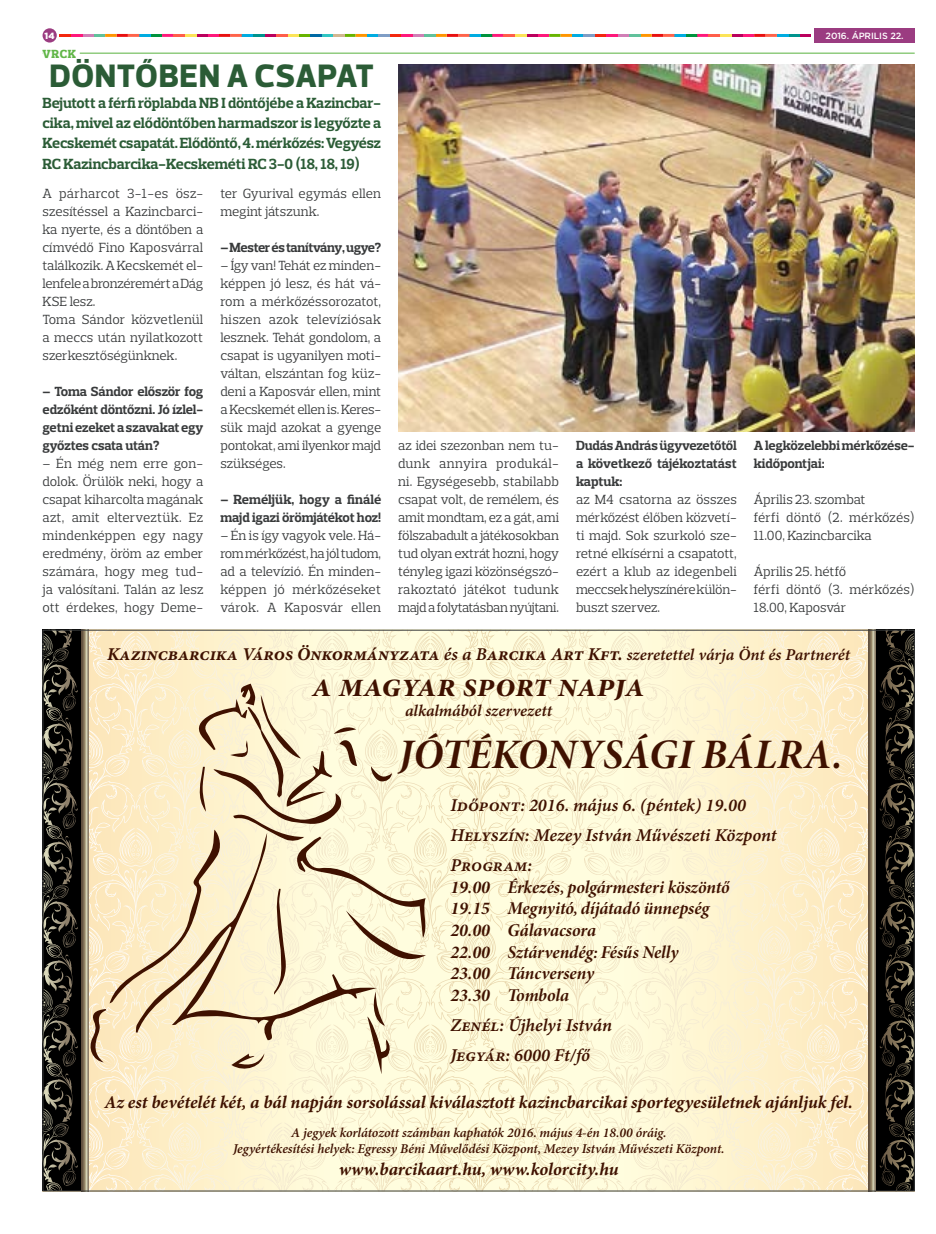
<style>
.page{position:relative;width:936px;height:1234px;background:#fff}
.page>*{position:absolute;margin:0;border:0;box-sizing:border-box;transform-origin:0 0}
.t1{font:42px "Minion Pro Bold It Subh";letter-spacing:.01em;color:#3f1100}
.t2{font:34.5px "Minion Pro Bold It Subh";letter-spacing:-.005em;color:#3f1100}
.t3{font:800 33px "Prelo";letter-spacing:.015em;color:#2b5c36}
.t4{font:18px/21.6px "Minion Pro Bold It Subh";color:#3f1100}
.t5{font:italic 700 18px "Minion Pro";letter-spacing:-.005em;color:#3f1100}
.t6{font:18px/30.2px "Minion Pro Semibold It Capt";color:#3f1100}
.t7{font:18px "Minion Pro Bold It Capt";color:#3f1100}
.t8{font:16.5px "Minion Pro Semibold It Capt";color:#3f1100}
.t9{font:700 15px/20.2px "Prelo Slab";letter-spacing:-.005em;color:#2b5c36;text-align:justify}
.t10{font:13.5px/18px "Prelo Slab";color:#383a3b;text-align:justify}
.t11{font:700 13.5px/18px "Prelo Slab";letter-spacing:-.015em;color:#383a3b;text-align:justify}
.t12{font:italic 600 13.5px/16.2px "Minion Pro";letter-spacing:-.005em;color:#3f1100;text-align:center}
.t13{font:800 12px "Prelo Slab";color:#61b648}
.t14{font:500 9px "Gotham";letter-spacing:-.01em;color:#fff}
.t15{font:900 9px "Gotham";color:#fff}
.s1{font-family:"Minion Pro Semibold It Capt"}
.s2{font-family:"Minion Pro Semibold It Capt";font-size:16.5px}
</style>
<div class="page">
<svg style="left:60px;top:34px;width:751px;height:3px;background:#ad6f68"></svg>
<div style="left:43px;top:28px;width:14px;height:15px;background:#9b3c81;border-radius:50%"></div>
<div style="left:814px;top:28px;width:100px;height:15px;background:#9b3c81"></div>
<hr style="left:43px;top:53px;width:871px;height:1px;background:#61b648">
<div style="left:43px;top:49px;width:37px;height:6px;background:#fff"></div>
<svg style="left:89px;top:631px;width:779px;height:558px;background:#fcf3d2"></svg>
<svg style="left:775px;top:631px;width:93px;height:25px;background:#fcecc7"></svg>
<svg style="left:72px;top:631px;width:10px;height:558px;background:#0f0d0a"></svg>
<svg style="left:45px;top:631px;width:27px;height:558px;background:#2f2d26"></svg>
<svg style="left:868px;top:629px;width:46px;height:561px;background:#2a2821"></svg>
<svg style="left:879px;top:631px;width:33px;height:558px;background:#1e1b15"></svg>
<svg style="left:82px;top:631px;width:7px;height:558px;background:#998d73"></svg>
<svg style="left:868px;top:631px;width:7px;height:558px;background:#94876e"></svg>
<svg style="left:89px;top:683px;width:340px;height:390px;background:#f0e4c3"></svg>
<img style="left:398px;top:64px;width:516px;height:368px">
<p class="t15" style="left:45px;top:29px;width:11px">14</p>
<p class="t14" style="left:825px;top:29px;width:79px">2016. ÁPRILIS 22.</p>
<p class="t13" style="left:43px;top:46px;width:35px">VRCK</p>
<h3 class="t3" style="left:50px;top:56px;width:326px">DÖNTŐBEN A CSAPAT</h3>
<p class="t9" style="left:43px;top:92px;width:340px">Bejutott a férfi röplabda NB I döntőjébe a Kazincbar&shy;cika, mivel az elődöntőben harmadszor is legyőzte a Kecskemét csapatát. Elődöntő, 4. mérkőzés: Vegyész RC Kazincbarcika-Kecskeméti RC 3-0 (18, 18, 19)</p>
<p class="t10" style="left:43px;top:184px;width:162px;text-align:left">A párharcot 3-1-es ös - szesítéssel a Kazincbarci&shy;ka nyerte, és a döntőben a címvédő Fino Kaposvárral találkozik. A Kecskemét el&shy;lenfele a bronzéremért a Dág<br>KSE lesz.<br>Toma Sándor közvetlenül a meccs után nyilatkozott szerkesztőségünknek.</p>
<p class="t11" style="left:43px;top:382px;width:162px">– Toma Sándor először fog edzőként döntőzni. Jó ízlel&shy;getni ezeket a szavakat egy győztes csata után?</p>
<p class="t10" style="left:43px;top:454px;width:162px">– Én még nem erre gon&shy;dolok. Örülök neki, hogy a csapat kiharcolta magának azt, amit elterveztük. Ez mindenképpen egy nagy eredmény, öröm az ember számára, hogy meg tud&shy;ja valósítani. Talán az lesz ott érdekes, hogy Deme-</p>
<p class="t10" style="left:220px;top:184px;width:162px">ter Gyurival egymás ellen megint játszunk.</p>
<p class="t11" style="left:220px;top:238px;width:162px">– Mester és tanítvány, ugye?</p>
<p class="t10" style="left:220px;top:256px;width:162px">– Így van! Tehát ez minden&shy;képpen jó lesz, és hát vá&shy;rom a mérkőzéssorozatot, hiszen azok televíziósak lesznek. Tehát gondolom, a csapat is ugyanilyen moti&shy;váltan, elszántan fog küz&shy;deni a Kaposvár ellen, mint a Kecskemét ellen is. Keres&shy;sük majd azokat a gyenge pontokat, ami ilyenkor majd szükséges.</p>
<p class="t11" style="left:220px;top:490px;width:162px">– Reméljük, hogy a finálé majd igazi örömjátékot hoz!</p>
<p class="t10" style="left:220px;top:526px;width:162px">– Én is így vagyok vele. Há&shy;rom mérkőzést, ha jól tudom, ad a televízió. Én minden&shy;képpen jó mérkőzéseket várok. A Kaposvár ellen</p>
<p class="t11" style="left:753px;top:436px;width:162px">A legközelebbi mérkőzése&shy;kidőpontjai:</p>
<p class="t10" style="left:753px;top:490px;width:162px;text-align:left">Április 23. szombat<br>férfi döntő (2. mérkőzés)<br>11.00, Kazincbarcika</p>
<p class="t10" style="left:753px;top:562px;width:162px;text-align:left">Április 25. hétfő<br>férfi döntő (3. mérkőzés)<br>18.00, Kaposvár</p>
<h3 class="t7" style="left:107px;top:643px;width:745px">Kazincbarcika Város Önkormányzata <span class="s1">és a B</span>arcika Art Kft. <span class="s2">szeretettel várja Önt és Partnerét</span></h3>
<h2 class="t2" style="left:312px;top:664px;width:334px">a magyar sport napja</h2>
<p class="t8" style="left:405px;top:700px;width:149px">alkalmából szervezett</p>
<p class="t10" style="left:398px;top:436px;width:162px">az idei szezonban nem tu&shy;dunk annyira produkál&shy;ni. Egységesebb, stabilabb csapat volt, de remélem, és amit mondtam, ez a gát, ami fölszabadult a játékosokban tud olyan extrát hozni, hogy tényleg igazi közönségszó&shy;rakoztató játékot tudunk majd a folytatásban nyújtani.</p>
<p class="t11" style="left:576px;top:436px;width:162px">Dudás András ügyvezetőtől a következő tájékoztatást kaptuk:</p>
<p class="t10" style="left:576px;top:490px;width:162px">az M4 csatorna az összes mérkőzést élőben közvetí&shy;ti majd. Sok szurkoló sze&shy;retné elkísérni a csapatott, ezért a klub az idegenbeli meccsek helyszínére külön&shy;buszt szervez.</p>
<h1 class="t1" style="left:398px;top:728px;width:445px">JÓTÉKONYSÁGI BÁLRA.</h1>
<h3 class="t6" style="left:450px;top:790px;width:328px">Időpont: 2016. május 6. (péntek) 19.00<br>Helyszín: Mezey István Művészeti Központ<br>Program:</h3>
<h3 class="t4" style="left:450px;top:876px;width:281px">19.00 Érkezés, polgármesteri köszöntő<br>19.15 Megnyitó, díjátadó ünnepség<br>20.00 Gálavacsora<br>22.00 Sztárvendég: Fésűs Nelly<br>23.00 Táncverseny<br>23.30 Tombola</h3>
<h3 class="t6" style="left:450px;top:1010px;width:163px">Zenél: Újhelyi István<br>Jegyár: 6000 Ft/fő</h3>
<h3 class="t5" style="left:104px;top:1091px;width:749px">Az est bevételét két, a bál napján sorsolással kiválasztott kazincbarcikai sportegyesületnek ajánljuk fel.</h3>
<p class="t12" style="left:233px;top:1124px;width:493px">A jegyek korlátozott számban kaphatók 2016. május 4-én 18.00 óráig.<br>Jegyértékesítési helyek: Egressy Béni Művelődési Központ, Mezey István Művészeti Központ.</p>
<h3 class="t5" style="left:339px;top:1157px;width:281px">www.barcikaart.hu, www.kolorcity.hu</h3>
</div>
